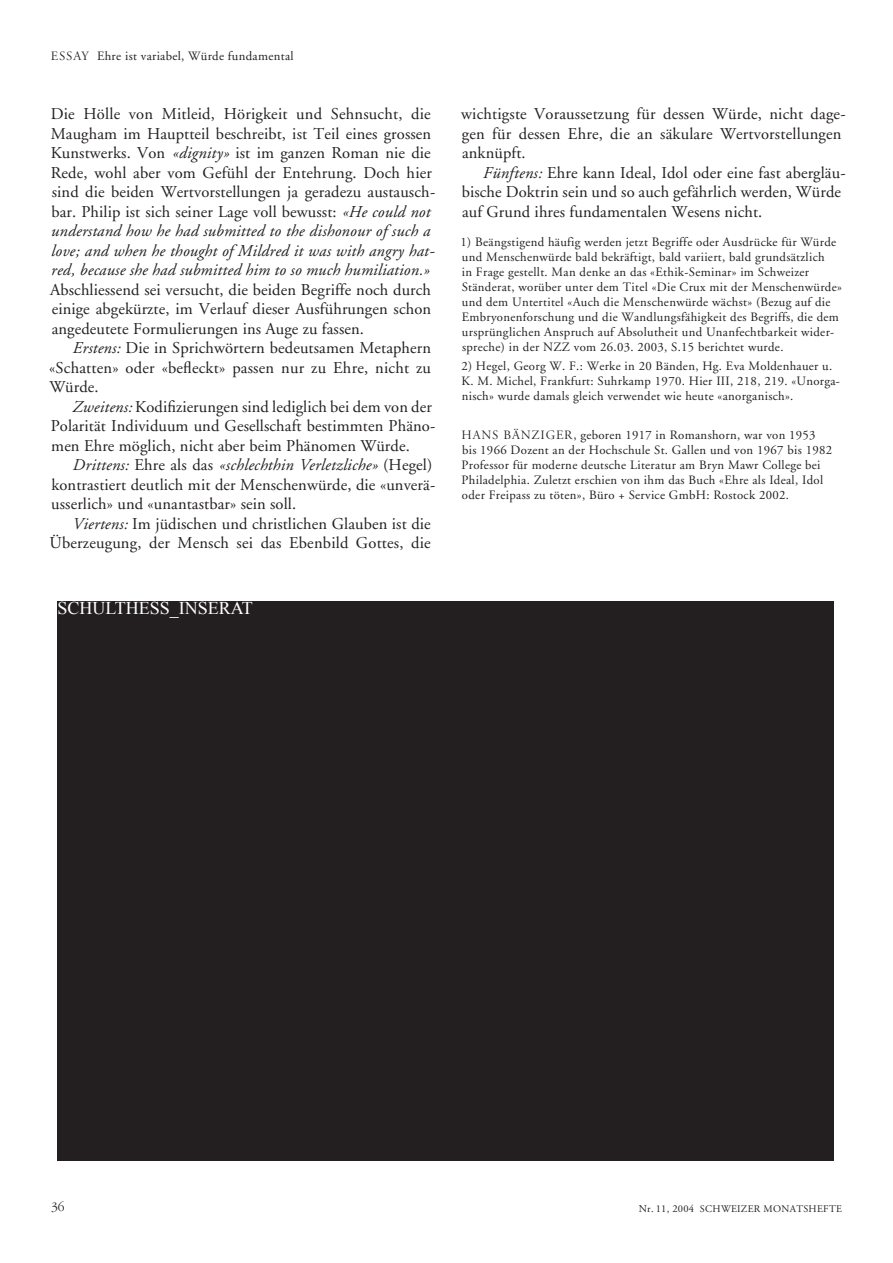
<style>
.page{position:relative;width:893px;height:1263px;background:#fff}
.page>*{position:absolute;margin:0;border:0;box-sizing:border-box;transform-origin:0 0}
.t1{font:18px "Times New Roman";color:#fff}
.LAUFTEXT{font:16.5px/19.5px "Adobe Garamond";letter-spacing:.005em;color:#231f20}
.t2{font:300 13.5px "Garamond";color:#231f20}
.LAUFTEXT-2{font:12.75px/15px "Adobe Garamond";letter-spacing:.025em;color:#231f20}
.t3{font:10.2px "Adobe Garamond";letter-spacing:.03em;color:#231f20}
.s1{font-family:"Adobe Garamond Titling"}
.s2{font-style:italic}
.s3{font-size:10.5px}
</style>
<div class="page">
<div style="left:57px;top:602px;width:776px;height:559px;background:#231f20"></div>
<p class="LAUFTEXT-2" style="left:51px;top:49px;width:244px"><span class="s1">ESSAY</span> Ehre ist variabel, Würde fundamental</p>
<p class="LAUFTEXT" style="left:50px;top:105px;width:386px">Die Hölle von Mitleid, Hörigkeit und Sehnsucht, die Maugham im Hauptteil beschreibt, ist Teil eines grossen Kunstwerks. Von <span class="s2">«dignity»</span> ist im ganzen Roman nie die Rede, wohl aber vom Gefühl der Entehrung. Doch hier sind die beiden Wertvorstellungen ja geradezu austausch&shy;bar. Philip ist sich seiner Lage voll bewusst: <span class="s2">«He could not understand how he had submitted to the dishonour of such a love; and when he thought of Mildred it was with angry hat&shy;red, because she had submitted him to so much humiliation.»</span></p>
<p class="LAUFTEXT" style="left:50px;top:280px;width:383px;text-align:justify">Abschliessend sei versucht, die beiden Begriffe noch durch einige abgekürzte, im Verlauf dieser Ausführungen schon angedeutete Formulierungen ins Auge zu fassen.</p>
<p class="LAUFTEXT" style="left:49px;top:339px;width:383px;text-align:justify;text-indent:23px"><span class="s2">Erstens:</span> Die in Sprichwörtern bedeutsamen Metaphern «Schatten» oder «befleckt» passen nur zu Ehre, nicht zu Würde.</p>
<p class="LAUFTEXT" style="left:51px;top:397px;width:386px;text-indent:22px"><span class="s2">Zweitens:</span> Kodifizierungen sind lediglich bei dem von der<br>Polarität Individuum und Gesellschaft bestimmten Phäno&shy;men Ehre möglich, nicht aber beim Phänomen Würde.</p>
<p class="LAUFTEXT" style="left:51px;top:456px;width:385px;text-indent:21px"><span class="s2">Drittens:</span> Ehre als das <span class="s2">«schlechthin Verletzliche»</span> (Hegel) kontrastiert deutlich mit der Menschenwürde, die «unverä&shy;usserlich» und «unantastbar» sein soll.</p>
<p class="LAUFTEXT" style="left:50px;top:514px;width:383px;text-align:right"><span class="s2">Viertens:</span> Im jüdischen und christlichen Glauben ist die<br>Überzeugung, der Mensch sei das Ebenbild Gottes, die</p>
<p class="t1" style="left:58px;top:598px;width:197px">SCHULTHESS_INSERAT</p>
<p class="LAUFTEXT" style="left:461px;top:105px;width:386px">wichtigste Voraussetzung für dessen Würde, nicht dage&shy;gen für dessen Ehre, die an säkulare Wertvorstellungen anknüpft.</p>
<p class="LAUFTEXT" style="left:462px;top:163px;width:385px;text-indent:21px"><span class="s2">Fünftens:</span> Ehre kann Ideal, Idol oder eine fast abergläu&shy;bische Doktrin sein und so auch gefährlich werden, Würde auf Grund ihres fundamentalen Wesens nicht.</p>
<p class="LAUFTEXT-2" style="left:461px;top:235px;width:383px">1) Beängstigend häufig werden jetzt Begriffe oder Ausdrücke für Würde und Menschenwürde bald bekräftigt, bald variiert, bald grundsätzlich<br>in Frage gestellt. Man denke an das «Ethik-Seminar» im Schweizer Ständerat, worüber unter dem Titel «Die Crux mit der Menschenwürde» und dem Untertitel «Auch die Menschenwürde wächst» (Bezug auf die Embryonenforschung und die Wandlungsfähigkeit des Begriffs, die dem ursprünglichen Anspruch auf Absolutheit und Unanfechtbarkeit wider&shy;spreche) in der NZZ vom 26.03. 2003, S.15 berichtet wurde.</p>
<p class="LAUFTEXT-2" style="left:461px;top:359px;width:380px">2) Hegel, Georg W. F.: Werke in 20 Bänden, Hg. Eva Moldenhauer u.<br>K. M. Michel, Frankfurt: Suhrkamp 1970. Hier III, 218, 219. «Unorga&shy;nisch» wurde damals gleich verwendet wie heute «anorganisch».</p>
<p class="LAUFTEXT-2" style="left:461px;top:428px;width:372px"><span class="s1">HANS BÄNZIGER</span>, geboren 1917 in Romanshorn, war von 1953 bis 1966 Dozent an der Hochschule St. Gallen und von 1967 bis 1982<br>Professor für moderne deutsche Literatur am Bryn Mawr College bei Philadelphia. Zuletzt erschien von ihm das Buch «Ehre als Ideal, Idol oder Freipass zu töten», Büro + Service GmbH: Rostock 2002.</p>
<p class="t2" style="left:51px;top:1200px;width:15px">36</p>
<p class="t3" style="left:639px;top:1203px;width:205px"><span class="s3">Nr. 11, 2004</span> SCHWEIZER MONATSHEFTE</p>
</div>
